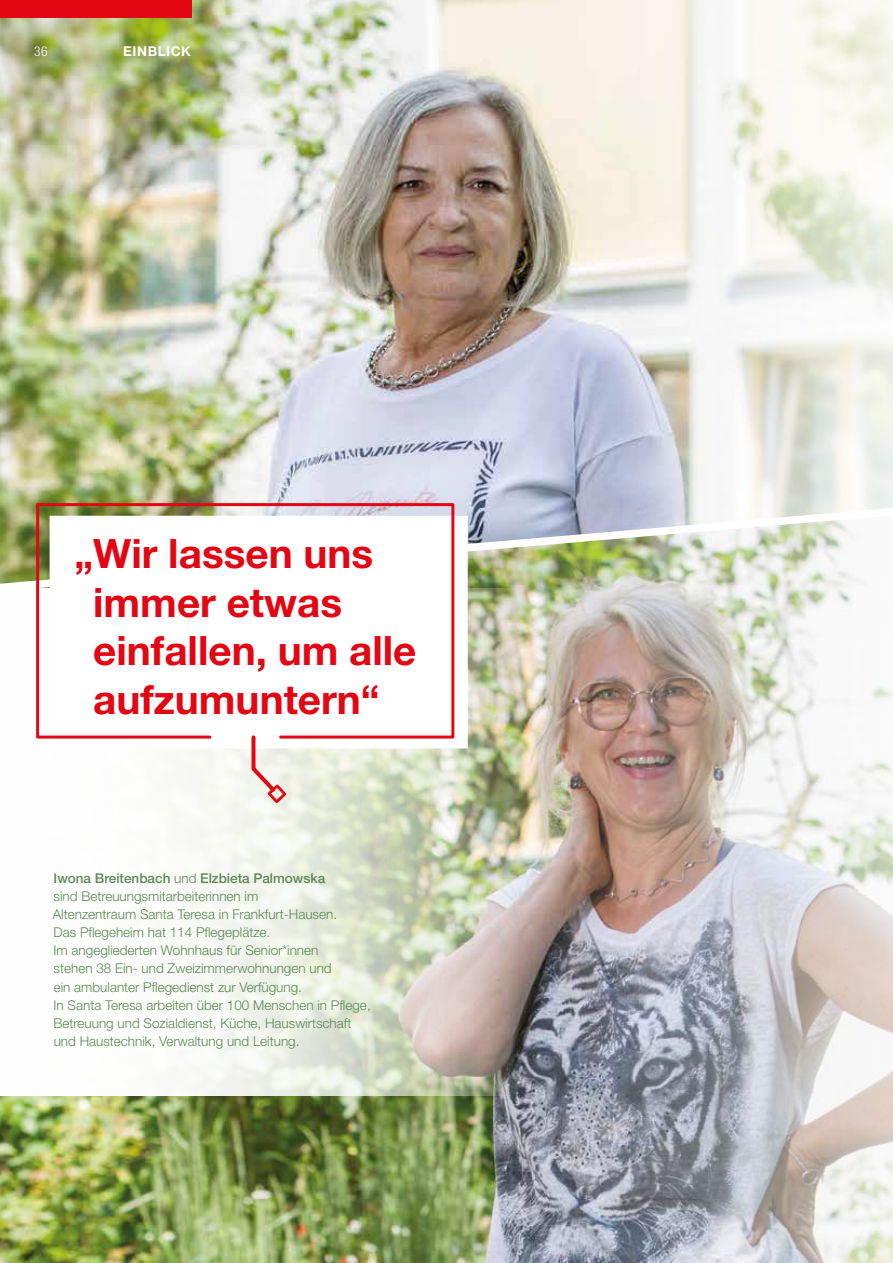
<style>
.page{position:relative;width:893px;height:1263px;background:#fff}
.page>*{position:absolute;margin:0;border:0;box-sizing:border-box;transform-origin:0 0}
.t1{font:700 40.5px/48.6px "Helvetica Neue LT Pro";color:#e30613}
.t2{font:300 13.5px/18.1px "Helvetica Neue LT Pro";color:#5c8955}
.t3{font:700 13.5px "Helvetica Neue LT Pro";letter-spacing:.04em;color:#fff}
.t4{font:300 condensed 13.5px "Helvetica Neue LT Pro";color:#fff}
.s1{font-weight:500}
</style>
<div class="page">
<img style="left:0;top:0;width:583px;height:416px">
<svg style="left:583px;top:0;width:310px;height:416px"></svg>
<div style="left:0;top:0;width:191px;height:17px;background:#e30613"></div>
<img style="left:0;top:416px;width:893px;height:847px">
<img style="left:0;top:588px;width:563px;height:508px">
<svg style="left:50px;top:516px;width:418px;height:232px"></svg>
<svg style="left:35px;top:502px;width:421px;height:238px"></svg>
<svg style="left:249px;top:733px;width:40px;height:73px"></svg>
<p class="t4" style="left:34px;top:44px;width:15px">36</p>
<p class="t3" style="left:123px;top:43px;width:69px">EINBLICK</p>
<h1 class="t1" style="left:93px;top:529px;width:325px;text-indent:-19px">„Wir lassen uns immer etwas einfallen, um alle aufzumuntern“</h1>
<p class="t2" style="left:53px;top:868px;width:319px"><span class="s1">Iwona Breitenbach</span> und <span class="s1">Elzbieta Palmowska<br></span>sind Betreuungsmitarbeiterinnen im<br>Altenzentraum Santa Teresa in Frankfurt-Hausen.<br>Das Pflegeheim hat 114 Pflegeplätze.<br>Im angegliederten Wohnhaus für Senior*innen<br>stehen 38 Ein- und Zweizimmerwohnungen und<br>ein ambulanter Pflegedienst zur Verfügung.<br>In Santa Teresa arbeiten über 100 Menschen in Pflege, Betreuung und Sozialdienst, Küche, Hauswirtschaft und Haustechnik, Verwaltung und Leitung.</p>
</div>
